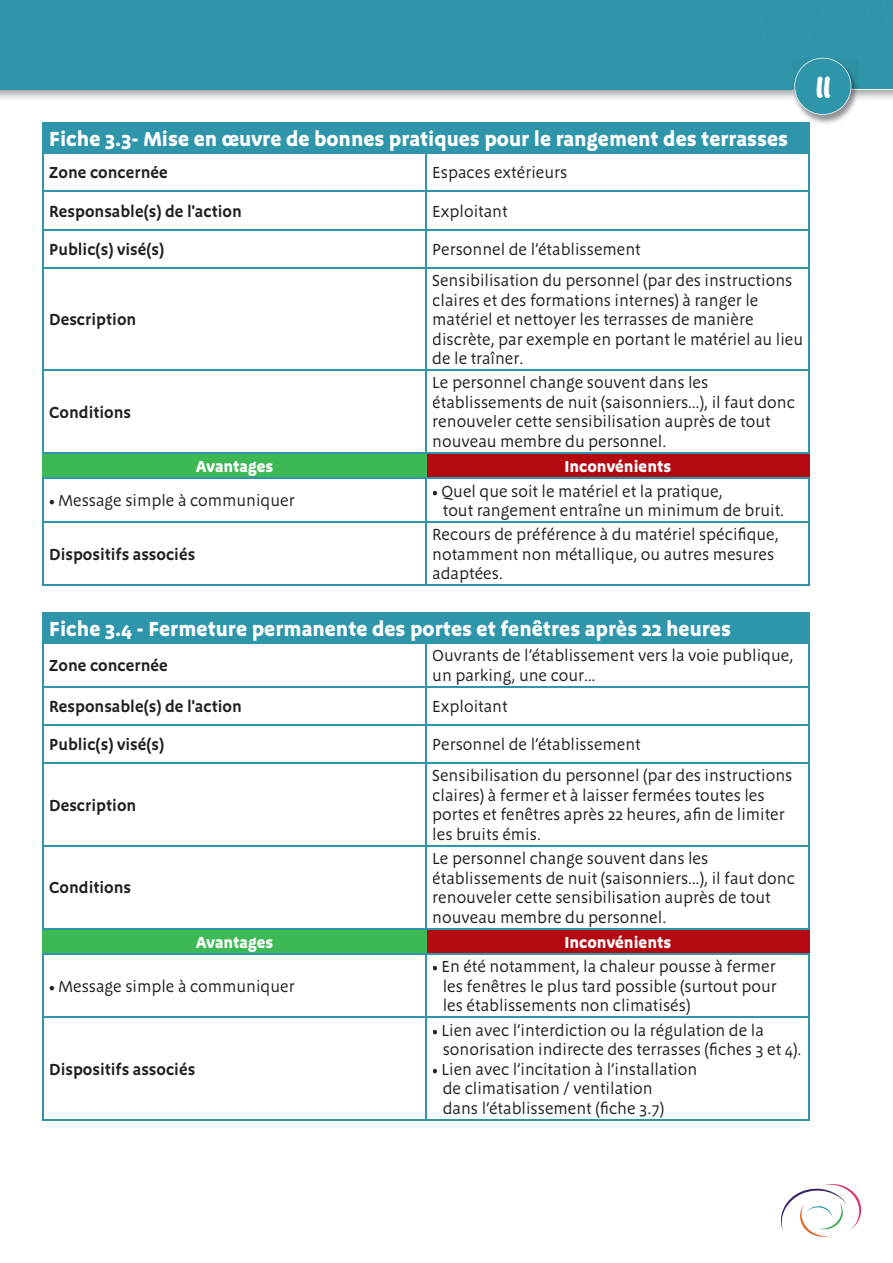
<style>
.page{position:relative;width:893px;height:1263px;background:#fff}
.page>*{position:absolute;margin:0;border:0;box-sizing:border-box;transform-origin:0 0}
.t1{font:45.15px "Good Dog Plain";color:#fff}
.t2{font:700 21px "Megano";color:#fff}
.t3{font:16.5px/19.5px "Megano";color:#241f1f}
.t4{font:600 16.5px "Megano";color:#241f1f}
.t5{font:700 16.5px "Megano";color:#fff}
</style>
<div class="page">
<img style="left:793px;top:115px;width:54px;height:9px">
<svg style="left:0;top:0;width:893px;height:115px;background:#56a7b8"></svg>
<svg style="left:781px;top:1184px;width:80px;height:53px"></svg>
<div style="left:43px;top:123px;width:766px;height:30px;background:#2e95aa"></div>
<div style="left:43px;top:453px;width:383px;height:25px;background:#3cb954"></div>
<div style="left:426px;top:453px;width:383px;height:25px;background:#b50911"></div>
<hr style="left:808px;top:454px;width:2px;height:24px;background:#b50911">
<svg style="left:426px;top:454px;width:1px;height:24px"></svg>
<hr style="left:426px;top:123px;width:384px;height:1px;background:#2e95aa">
<hr style="left:808px;top:124px;width:2px;height:28px;background:#2e95aa">
<hr style="left:43px;top:152px;width:383px;height:2px;background:#2e95aa">
<hr style="left:426px;top:152px;width:384px;height:2px;background:#2e95aa">
<hr style="left:808px;top:371px;width:2px;height:81px;background:#2e95aa">
<hr style="left:426px;top:452px;width:384px;height:2px;background:#2e95aa">
<hr style="left:426px;top:154px;width:1px;height:37px;background:#2e95aa">
<hr style="left:426px;top:192px;width:1px;height:37px;background:#2e95aa">
<hr style="left:426px;top:230px;width:1px;height:37px;background:#2e95aa">
<hr style="left:426px;top:269px;width:1px;height:100px;background:#2e95aa">
<hr style="left:43px;top:371px;width:1px;height:81px;background:#2e95aa">
<hr style="left:426px;top:371px;width:1px;height:81px;background:#2e95aa">
<hr style="left:43px;top:452px;width:383px;height:2px;background:#2e95aa">
<hr style="left:43px;top:154px;width:1px;height:37px;background:#2e95aa">
<hr style="left:808px;top:154px;width:2px;height:37px;background:#2e95aa">
<hr style="left:43px;top:191px;width:383px;height:1px;background:#2e95aa">
<hr style="left:43px;top:192px;width:1px;height:37px;background:#2e95aa">
<hr style="left:426px;top:191px;width:384px;height:1px;background:#2e95aa">
<hr style="left:808px;top:192px;width:2px;height:37px;background:#2e95aa">
<hr style="left:43px;top:269px;width:1px;height:100px;background:#2e95aa">
<hr style="left:808px;top:269px;width:2px;height:100px;background:#2e95aa">
<hr style="left:43px;top:369px;width:383px;height:2px;background:#2e95aa">
<hr style="left:426px;top:369px;width:384px;height:2px;background:#2e95aa">
<hr style="left:43px;top:229px;width:383px;height:1px;background:#2e95aa">
<hr style="left:43px;top:230px;width:1px;height:37px;background:#2e95aa">
<hr style="left:426px;top:229px;width:384px;height:1px;background:#2e95aa">
<hr style="left:808px;top:230px;width:2px;height:37px;background:#2e95aa">
<hr style="left:43px;top:267px;width:383px;height:2px;background:#2e95aa">
<hr style="left:426px;top:267px;width:384px;height:2px;background:#2e95aa">
<hr style="left:808px;top:523px;width:2px;height:62px;background:#2e95aa">
<hr style="left:426px;top:585px;width:384px;height:1px;background:#2e95aa">
<hr style="left:43px;top:478px;width:383px;height:1px;background:#2e95aa">
<hr style="left:43px;top:479px;width:1px;height:42px;background:#2e95aa">
<hr style="left:43px;top:521px;width:383px;height:2px;background:#2e95aa">
<hr style="left:43px;top:523px;width:1px;height:62px;background:#2e95aa">
<hr style="left:426px;top:523px;width:1px;height:62px;background:#2e95aa">
<hr style="left:43px;top:585px;width:383px;height:1px;background:#2e95aa">
<hr style="left:426px;top:478px;width:384px;height:1px;background:#2e95aa">
<hr style="left:426px;top:479px;width:1px;height:42px;background:#2e95aa">
<hr style="left:808px;top:479px;width:2px;height:42px;background:#2e95aa">
<hr style="left:426px;top:521px;width:384px;height:2px;background:#2e95aa">
<div style="left:43px;top:613px;width:766px;height:30px;background:#2e95aa"></div>
<div style="left:43px;top:929px;width:383px;height:25px;background:#3cb954"></div>
<div style="left:426px;top:929px;width:383px;height:25px;background:#b50911"></div>
<hr style="left:808px;top:929px;width:2px;height:24px;background:#b50911">
<svg style="left:426px;top:929px;width:1px;height:24px"></svg>
<hr style="left:43px;top:612px;width:383px;height:2px;background:#2e95aa">
<hr style="left:426px;top:612px;width:384px;height:2px;background:#2e95aa">
<hr style="left:808px;top:614px;width:2px;height:28px;background:#2e95aa">
<hr style="left:43px;top:642px;width:383px;height:2px;background:#2e95aa">
<hr style="left:426px;top:642px;width:384px;height:2px;background:#2e95aa">
<hr style="left:808px;top:847px;width:2px;height:81px;background:#2e95aa">
<hr style="left:426px;top:928px;width:384px;height:1px;background:#2e95aa">
<hr style="left:426px;top:644px;width:1px;height:42px;background:#2e95aa">
<hr style="left:426px;top:687px;width:1px;height:37px;background:#2e95aa">
<hr style="left:426px;top:726px;width:1px;height:36px;background:#2e95aa">
<hr style="left:426px;top:764px;width:1px;height:81px;background:#2e95aa">
<hr style="left:43px;top:847px;width:1px;height:81px;background:#2e95aa">
<hr style="left:426px;top:847px;width:1px;height:81px;background:#2e95aa">
<hr style="left:43px;top:928px;width:383px;height:1px;background:#2e95aa">
<hr style="left:43px;top:644px;width:1px;height:42px;background:#2e95aa">
<hr style="left:808px;top:644px;width:2px;height:42px;background:#2e95aa">
<hr style="left:43px;top:686px;width:383px;height:1px;background:#2e95aa">
<hr style="left:43px;top:687px;width:1px;height:37px;background:#2e95aa">
<hr style="left:426px;top:686px;width:384px;height:1px;background:#2e95aa">
<hr style="left:808px;top:687px;width:2px;height:37px;background:#2e95aa">
<hr style="left:43px;top:764px;width:1px;height:81px;background:#2e95aa">
<hr style="left:808px;top:764px;width:2px;height:81px;background:#2e95aa">
<hr style="left:43px;top:845px;width:383px;height:2px;background:#2e95aa">
<hr style="left:426px;top:845px;width:384px;height:2px;background:#2e95aa">
<hr style="left:43px;top:724px;width:383px;height:2px;background:#2e95aa">
<hr style="left:43px;top:726px;width:1px;height:36px;background:#2e95aa">
<hr style="left:426px;top:724px;width:384px;height:2px;background:#2e95aa">
<hr style="left:808px;top:726px;width:2px;height:36px;background:#2e95aa">
<hr style="left:43px;top:762px;width:383px;height:2px;background:#2e95aa">
<hr style="left:426px;top:762px;width:384px;height:2px;background:#2e95aa">
<hr style="left:808px;top:1018px;width:2px;height:101px;background:#2e95aa">
<hr style="left:426px;top:1119px;width:384px;height:1px;background:#2e95aa">
<hr style="left:43px;top:953px;width:383px;height:2px;background:#2e95aa">
<hr style="left:43px;top:955px;width:1px;height:62px;background:#2e95aa">
<hr style="left:43px;top:1017px;width:383px;height:1px;background:#2e95aa">
<hr style="left:43px;top:1018px;width:1px;height:101px;background:#2e95aa">
<hr style="left:426px;top:1018px;width:1px;height:101px;background:#2e95aa">
<hr style="left:43px;top:1119px;width:383px;height:1px;background:#2e95aa">
<hr style="left:426px;top:953px;width:384px;height:2px;background:#2e95aa">
<hr style="left:426px;top:955px;width:1px;height:62px;background:#2e95aa">
<hr style="left:808px;top:955px;width:2px;height:62px;background:#2e95aa">
<hr style="left:426px;top:1017px;width:384px;height:1px;background:#2e95aa">
<p class="t2" style="left:49px;top:126px;width:740px">Fiche 3.3- Mise en œuvre de bonnes pratiques pour le rangement des terrasses</p>
<p class="t4" style="left:49px;top:163px;width:120px">Zone concernée</p>
<p class="t3" style="left:432px;top:163px;width:137px">Espaces extérieurs</p>
<p class="t4" style="left:49px;top:201px;width:194px">Responsable(s) de l'action</p>
<p class="t3" style="left:432px;top:201px;width:77px">Exploitant</p>
<p class="t4" style="left:49px;top:240px;width:116px">Public(s) visé(s)</p>
<p class="t3" style="left:432px;top:240px;width:210px">Personnel de l’établissement</p>
<p class="t4" style="left:49px;top:310px;width:89px">Description</p>
<p class="t4" style="left:49px;top:402px;width:83px">Conditions</p>
<p class="t3" style="left:432px;top:271px;width:372px">Sensibilisation du personnel (par des instructions claires et des formations internes) à ranger le matériel et nettoyer les terrasses de manière discrète, par exemple en portant le matériel au lieu de le traîner.</p>
<p class="t3" style="left:432px;top:373px;width:364px">Le personnel change souvent dans les établissements de nuit (saisonniers…), il faut donc renouveler cette sensibilisation auprès de tout nouveau membre du personnel.</p>
<p class="t5" style="left:196px;top:456px;width:79px">Avantages</p>
<p class="t5" style="left:564px;top:456px;width:108px">Inconvénients</p>
<p class="t3" style="left:49px;top:491px;width:247px">• Message simple à communiquer</p>
<p class="t3" style="left:443px;top:481px;width:343px;text-indent:-10px">• Quel que soit le matériel et la pratique,<br>tout rangement entraîne un minimum de bruit.</p>
<p class="t4" style="left:49px;top:544px;width:147px">Dispositifs associés</p>
<p class="t3" style="left:432px;top:525px;width:348px">Recours de préférence à du matériel spécifique, notamment non métallique, ou autres mesures adaptées.</p>
<p class="t2" style="left:49px;top:616px;width:683px">Fiche 3.4 - Fermeture permanente des portes et fenêtres après 22 heures</p>
<p class="t4" style="left:49px;top:655px;width:120px">Zone concernée</p>
<p class="t3" style="left:432px;top:646px;width:362px">Ouvrants de l’établissement vers la voie publique, un parking, une cour…</p>
<p class="t4" style="left:49px;top:696px;width:194px">Responsable(s) de l'action</p>
<p class="t3" style="left:432px;top:696px;width:77px">Exploitant</p>
<p class="t4" style="left:49px;top:735px;width:116px">Public(s) visé(s)</p>
<p class="t3" style="left:432px;top:735px;width:210px">Personnel de l’établissement</p>
<p class="t4" style="left:49px;top:795px;width:89px">Description</p>
<p class="t4" style="left:49px;top:878px;width:83px">Conditions</p>
<p class="t3" style="left:432px;top:766px;width:362px">Sensibilisation du personnel (par des instructions claires) à fermer et à laisser fermées toutes les portes et fenêtres après 22 heures, afin de limiter les bruits émis.</p>
<p class="t3" style="left:432px;top:849px;width:364px">Le personnel change souvent dans les établissements de nuit (saisonniers…), il faut donc renouveler cette sensibilisation auprès de tout nouveau membre du personnel.</p>
<p class="t5" style="left:196px;top:932px;width:79px">Avantages</p>
<p class="t5" style="left:564px;top:932px;width:108px">Inconvénients</p>
<p class="t3" style="left:49px;top:976px;width:247px">• Message simple à communiquer</p>
<p class="t3" style="left:443px;top:957px;width:335px;text-align:justify;text-indent:-10px">• En été notamment, la chaleur pousse à fermer les fenêtres le plus tard possible (surtout pour les établissements non climatisés)</p>
<p class="t4" style="left:49px;top:1059px;width:147px">Dispositifs associés</p>
<p class="t3" style="left:443px;top:1020px;width:360px;text-indent:-10px">• Lien avec l’interdiction ou la régulation de la sonorisation indirecte des terrasses (fiches 3 et 4).</p>
<p class="t3" style="left:443px;top:1059px;width:256px;text-indent:-10px">• Lien avec l’incitation à l’installation de climatisation / ventilation<br>dans l’établissement (fiche 3.7)</p>
<h1 class="t1" style="left:815px;top:69px;width:16px">11</h1>
</div>
